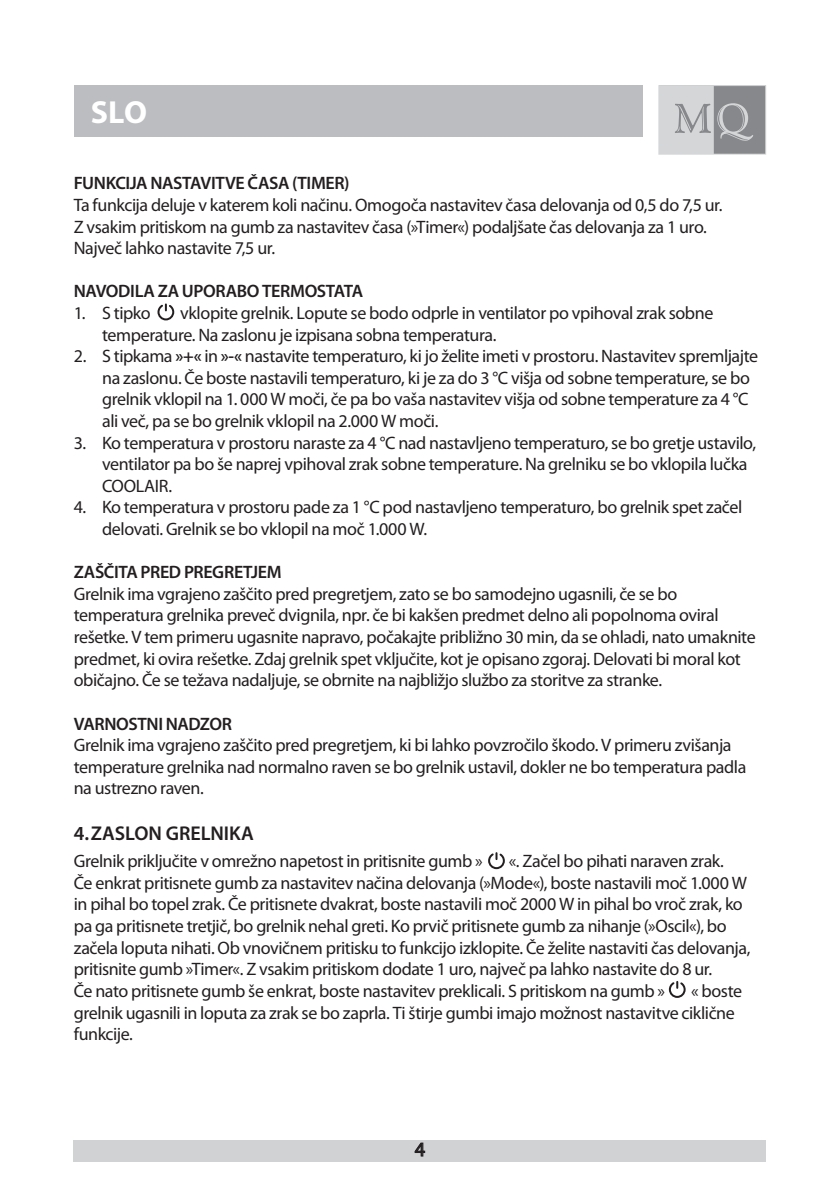
<style>
.page{position:relative;width:840px;height:1191px;background:#fff}
.page>*{position:absolute;margin:0;border:0;box-sizing:border-box;transform-origin:0 0}
.t1{font:700 32px "Myriad Pro";color:#fff}
.t2{font:600 20px "Myriad Pro";letter-spacing:-.005em;color:#231f20}
.t3{font:20px "Myriad Pro";color:#231f20}
.t4{font:18px/21.6px "Myriad Pro";letter-spacing:-.025em;color:#231f20}
.t5{font:600 18px "Myriad Pro";letter-spacing:-.02em;color:#231f20}
.s1{font-weight:600}
</style>
<div class="page">
<div style="left:74px;top:1140px;width:691px;height:21px;background:#d1d2d4"></div>
<svg style="left:414px;top:1142px;width:11px;height:14px"></svg>
<div style="left:74px;top:85px;width:568px;height:52px;background:#bcbdc0"></div>
<svg style="left:658px;top:85px;width:107px;height:70px;background:#b0b2b4"></svg>
<svg style="left:488px;top:852px;width:17px;height:18px"></svg>
<svg style="left:668px;top:981px;width:18px;height:17px"></svg>
<svg style="left:157px;top:303px;width:18px;height:18px"></svg>
<p class="t1" style="left:91px;top:92px;width:58px">SLO</p>
<p class="t5" style="left:74px;top:172px;width:277px">FUNKCIJA NASTAVITVE ČASA (TIMER)</p>
<p class="t4" style="left:74px;top:194px;width:650px">Ta funkcija deluje v katerem koli načinu. Omogoča nastavitev časa delovanja od 0,5 do 7,5 ur.<br>Z vsakim pritiskom na gumb za nastavitev časa (»Timer«) podaljšate čas delovanja za 1 uro.</p>
<p class="t4" style="left:74px;top:237px;width:203px">Največ lahko nastavite 7,5 ur.</p>
<p class="t5" style="left:74px;top:280px;width:291px">NAVODILA ZA UPORABO TERMOSTATA</p>
<p class="t4" style="left:74px;top:302px;width:78px">1. S tipko</p>
<p class="t4" style="left:102px;top:302px;width:612px;text-indent:78px">vklopite grelnik. Lopute se bodo odprle in ventilator po vpihoval zrak sobne temperature. Na zaslonu je izpisana sobna temperatura.</p>
<p class="t4" style="left:102px;top:345px;width:657px;text-indent:-28px">2. S tipkama <span class="s1">»+«</span> in <span class="s1">»-«</span> nastavite temperaturo, ki jo želite imeti v prostoru. Nastavitev spremljajte na zaslonu. Če boste nastavili temperaturo, ki je za do 3 °C višja od sobne temperature, se bo grelnik vklopil na 1. 000 W moči, če pa bo vaša nastavitev višja od sobne temperature za 4 °C ali več, pa se bo grelnik vklopil na 2.000 W moči.</p>
<p class="t4" style="left:102px;top:431px;width:655px;text-indent:-28px">3. Ko temperatura v prostoru naraste za 4 °C nad nastavljeno temperaturo, se bo gretje ustavilo, ventilator pa bo še naprej vpihoval zrak sobne temperature. Na grelniku se bo vklopila lučka<br>COOLAIR.</p>
<p class="t4" style="left:102px;top:496px;width:641px;text-indent:-28px">4. Ko temperatura v prostoru pade za 1 °C pod nastavljeno temperaturo, bo grelnik spet začel delovati. Grelnik se bo vklopil na moč 1.000 W.</p>
<p class="t5" style="left:74px;top:561px;width:209px">ZAŠČITA PRED PREGRETJEM</p>
<p class="t4" style="left:74px;top:583px;width:683px">Grelnik ima vgrajeno zaščito pred pregretjem, zato se bo samodejno ugasnili, če se bo temperatura grelnika preveč dvignila, npr. če bi kakšen predmet delno ali popolnoma oviral rešetke. V tem primeru ugasnite napravo, počakajte približno 30 min, da se ohladi, nato umaknite predmet, ki ovira rešetke. Zdaj grelnik spet vključite, kot je opisano zgoraj. Delovati bi moral kot običajno. Če se težava nadaljuje, se obrnite na najbližjo službo za storitve za stranke.</p>
<p class="t5" style="left:74px;top:712px;width:160px">VARNOSTNI NADZOR</p>
<p class="t4" style="left:74px;top:734px;width:673px">Grelnik ima vgrajeno zaščito pred pregretjem, ki bi lahko povzročilo škodo. V primeru zvišanja temperature grelnika nad normalno raven se bo grelnik ustavil, dokler ne bo temperatura padla na ustrezno raven.</p>
<p class="t2" style="left:74px;top:820px;width:182px">4.ZASLON GRELNIKA</p>
<p class="t4" style="left:74px;top:850px;width:410px">Grelnik priključite v omrežno napetost in pritisnite gumb »</p>
<p class="t4" style="left:74px;top:850px;width:677px;text-indent:434px">«. Začel bo pihati naraven zrak.<br>Če enkrat pritisnete gumb za nastavitev načina delovanja (»Mode«), boste nastavili moč 1.000 W in pihal bo topel zrak. Če pritisnete dvakrat, boste nastavili moč 2000 W in pihal bo vroč zrak, ko pa ga pritisnete tretjič, bo grelnik nehal greti. Ko prvič pritisnete gumb za nihanje (»Oscil«), bo začela loputa nihati. Ob vnovičnem pritisku to funkcijo izklopite. Če želite nastaviti čas delovanja, pritisnite gumb »Timer«. Z vsakim pritiskom dodate 1 uro, največ pa lahko nastavite do 8 ur.<br>Če nato pritisnete gumb še enkrat, boste nastavitev preklicali. S pritiskom na gumb »</p>
<p class="t4" style="left:74px;top:979px;width:669px;text-indent:617px">« boste grelnik ugasnili in loputa za zrak se bo zaprla. Ti štirje gumbi imajo možnost nastavitve ciklične funkcije.</p>
<p class="t3" style="left:414px;top:1137px;width:12px">4</p>
</div>
